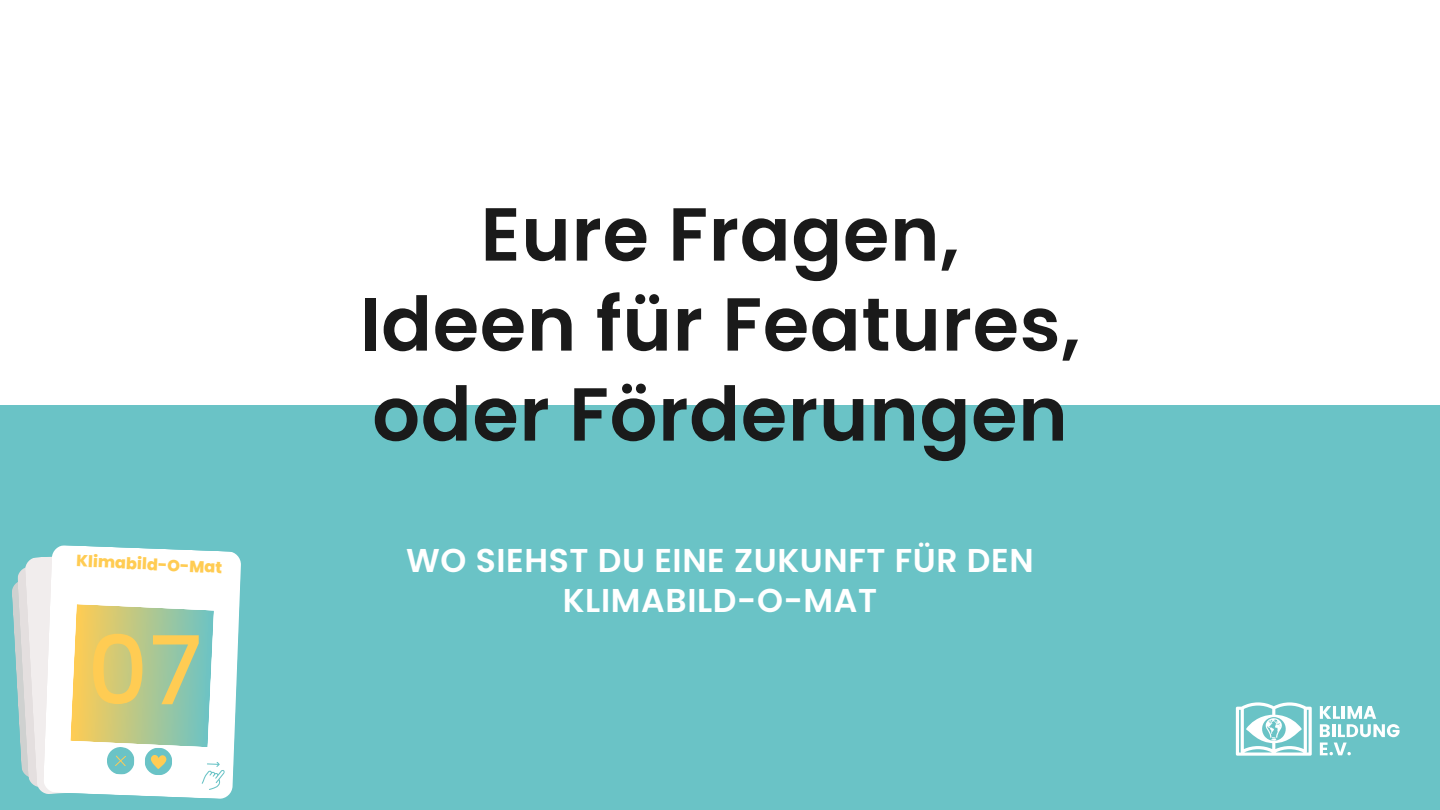
<style>
.page{position:relative;width:1440px;height:810px;background:#fff}
.page>*{position:absolute;margin:0;border:0;box-sizing:border-box;transform-origin:0 0}
.t1{font:500 95px "Poppins";color:#ffcc53}
.t2{font:600 75px/90px "Poppins";letter-spacing:.01em;color:#1a1a1a;text-align:center}
.t3{font:600 33px/39.8px "Poppins";letter-spacing:.02em;color:#fff;text-align:center}
.t4{font:800 16.2px "Poppins";color:#ffcc53}
</style>
<div class="page">
<div style="left:0;top:405px;width:1440px;height:405px;background:#6ac3c6"></div>
<svg style="left:1320px;top:706px;width:80px;height:49px"></svg>
<svg style="left:1236px;top:702px;width:76px;height:54px"></svg>
<svg style="left:53px;top:545px;width:188px;height:254px;fill:#fff"></svg>
<svg style="left:12px;top:552px;width:213px;height:242px;background:#d7e3cd"></svg>
<p class="t4" style="left:77px;top:549px;width:148px;rotate:3deg">Klimabild-O-Mat</p>
<p class="t1" style="left:87px;top:605px;width:117px">07</p>
<p class="t2" style="left:360px;top:189px;width:722px">Eure Fragen,<br>Ideen für Features, oder Förderungen</p>
<p class="t3" style="left:406px;top:541px;width:629px">WO SIEHST DU EINE ZUKUNFT FÜR DEN<br>KLIMABILD-O-MAT</p>
</div>
